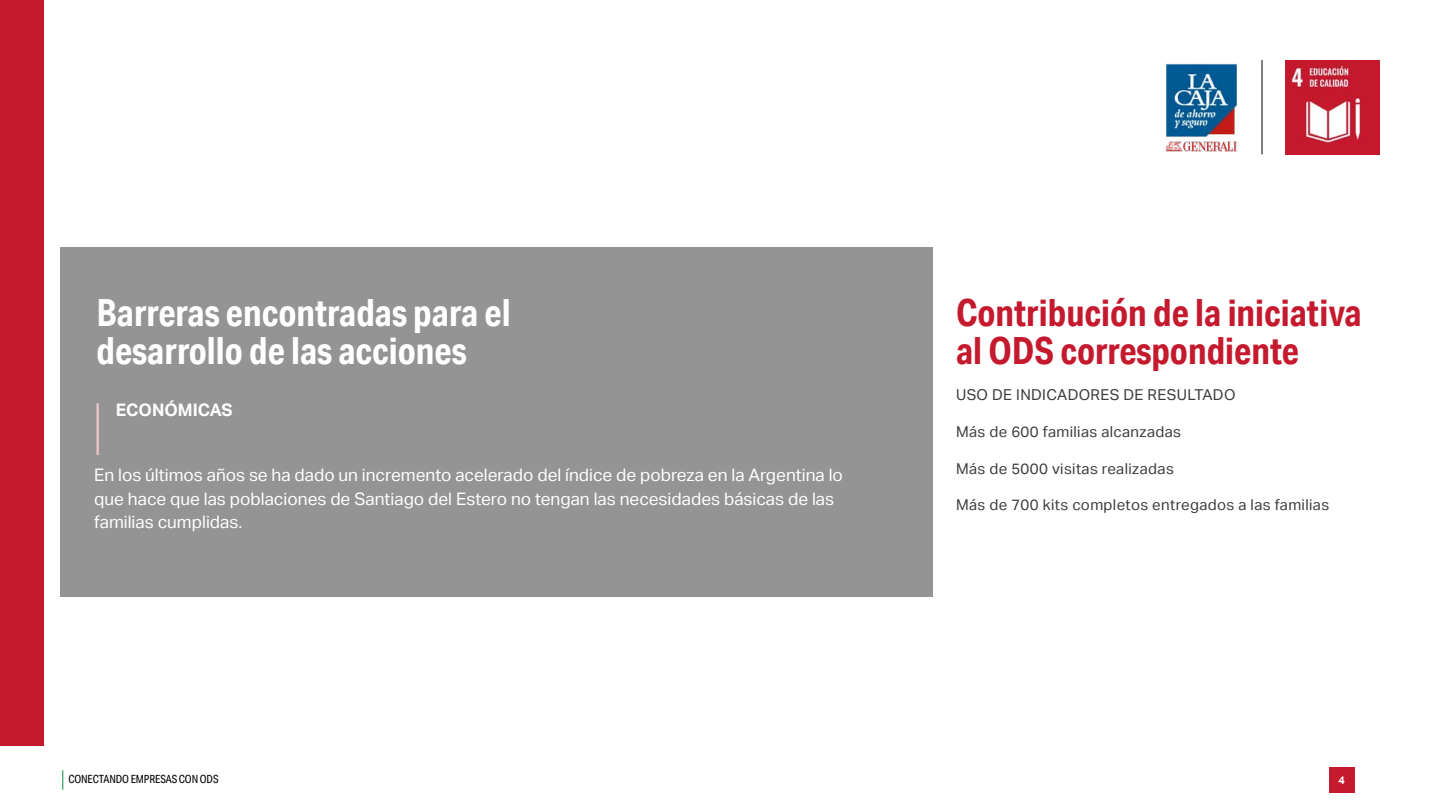
<style>
.page{position:relative;width:1440px;height:810px;background:#fff}
.page>*{position:absolute;margin:0;border:0;box-sizing:border-box;transform-origin:0 0}
.t1{font:700 37.5px/38.2px "Aktiv Grotesk Cd";color:#fff}
.t2{font:700 37.5px/38.2px "Aktiv Grotesk Cd";color:#c5192d}
.t3{font:17.25px/23.2px "Aktiv Grotesk";color:#fff}
.t4{font:700 17.25px "Aktiv Grotesk";color:#fff}
.t5{font:15px "Aktiv Grotesk";letter-spacing:.025em;color:#3c3c3b}
.t6{font:11.25px "Aktiv Grotesk Cd";letter-spacing:-.01em;color:#000}
.t7{font:700 10.88px "Aktiv Grotesk";color:#fff}
</style>
<div class="page">
<svg style="left:62px;top:770px;width:1px;height:20px"></svg>
<div style="left:1329px;top:767px;width:25px;height:26px;background:#c5192d"></div>
<img style="left:1285px;top:60px;width:95px;height:95px">
<hr style="left:1262px;top:60px;width:1px;height:94px;background:#000">
<img style="left:1166px;top:63px;width:71px;height:88px">
<div style="left:0;top:0;width:44px;height:746px;background:#c5192d"></div>
<div style="left:60px;top:248px;width:872px;height:349px;background:#949494"></div>
<hr style="left:97px;top:403px;width:2px;height:52px;background:#f0c6ca">
<h1 class="t1" style="left:97px;top:293px;width:416px">Barreras encontradas para el desarrollo de las acciones</h1>
<p class="t4" style="left:116px;top:400px;width:118px">ECONÓMICAS</p>
<p class="t3" style="left:94px;top:464px;width:750px">En los últimos años se ha dado un incremento acelerado del índice de pobreza en la Argentina lo que hace que las poblaciones de Santiago del Estero no tengan las necesidades básicas de las familias cumplidas.</p>
<h1 class="t2" style="left:956px;top:293px;width:407px">Contribución de la iniciativa al ODS correspondiente</h1>
<p class="t5" style="left:956px;top:386px;width:281px">USO DE INDICADORES DE RESULTADO</p>
<p class="t5" style="left:956px;top:423px;width:227px">Más de 600 familias alcanzadas</p>
<p class="t5" style="left:956px;top:460px;width:219px">Más de 5000 visitas realizadas</p>
<p class="t5" style="left:956px;top:496px;width:375px">Más de 700 kits completos entregados a las familias</p>
<p class="t6" style="left:68px;top:773px;width:152px">CONECTANDO EMPRESAS CON ODS</p>
<p class="t7" style="left:1338px;top:774px;width:8px">4</p>
</div>
